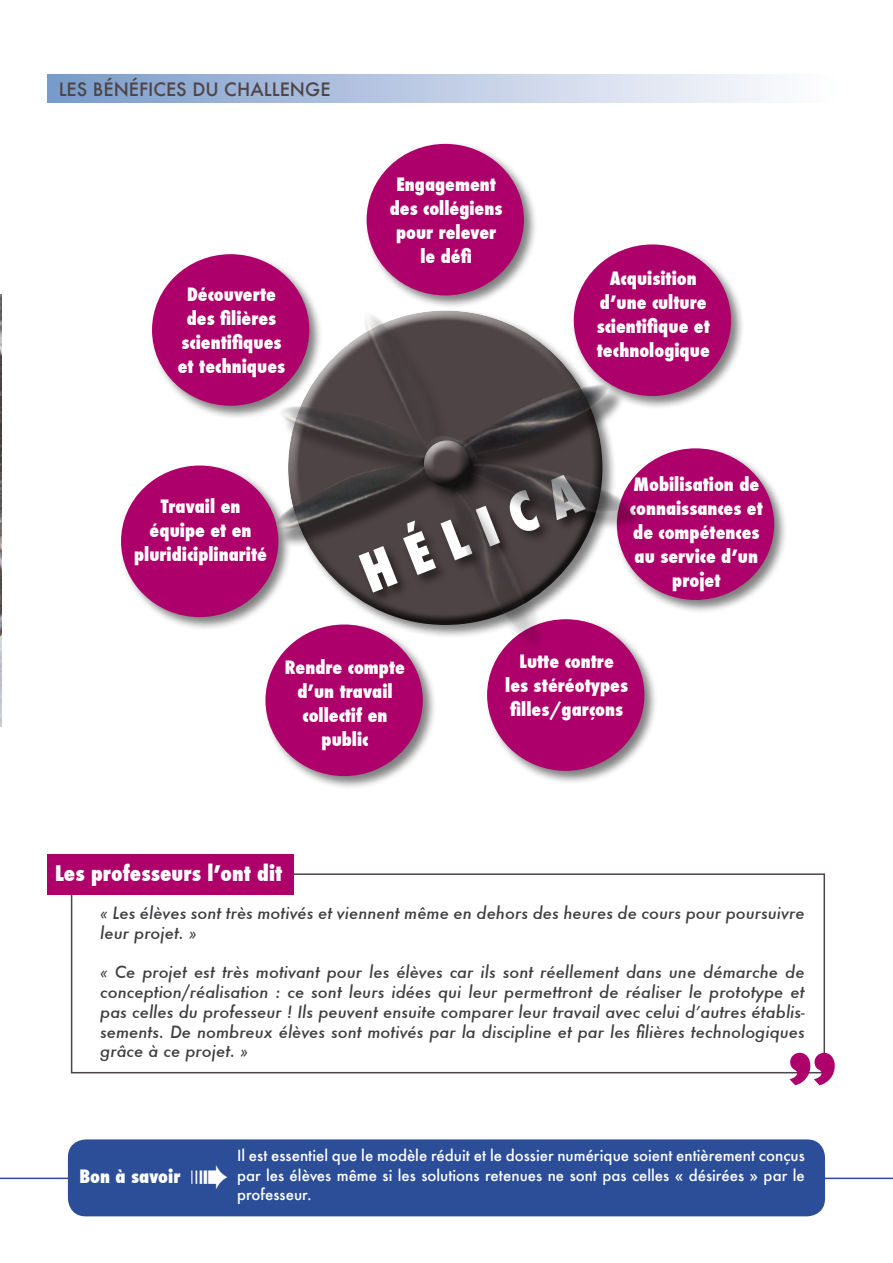
<style>
.page{position:relative;width:893px;height:1263px;background:#fff}
.page>*{position:absolute;margin:0;border:0;box-sizing:border-box;transform-origin:0 0}
.t1{font:108px "Meta Plus Bold Caps";color:#ae006a}
.t2{font:800 condensed 52.5px "Futura";color:#fff}
.t3{font:800 condensed 21px "Futura";color:#fff}
.t4{font:800 condensed 18px/24px "Futura";color:#fff;text-align:center}
.t5{font:500 18px "Futura";color:#4f4445}
.t6{font:italic 500 16.5px/19.8px "Futura";color:#3e3d40}
.t7{font:500 15px/19.5px "Futura";color:#fff;text-align:justify}
</style>
<div class="page">
<img style="left:0;top:295px;width:2px;height:431px">
<div style="left:71px;top:873px;width:754px;height:200px;border:2px solid #4f4445"></div>
<div style="left:48px;top:854px;width:246px;height:40px;background:#ae006a"></div>
<div style="left:48px;top:75px;width:791px;height:27px;background:linear-gradient(to right,#7b9bca,#fff)"></div>
<div style="left:364px;top:142px;width:174px;height:168px;background:#000;opacity:.5"></div>
<div style="left:367px;top:144px;width:157px;height:151px;background:#ae006a;border-radius:50%"></div>
<div style="left:150px;top:252px;width:174px;height:168px;background:#000;opacity:.5"></div>
<div style="left:152px;top:254px;width:157px;height:152px;background:#ae006a;border-radius:50%"></div>
<div style="left:119px;top:463px;width:174px;height:168px;background:#000;opacity:.5"></div>
<div style="left:121px;top:465px;width:157px;height:152px;background:#ae006a;border-radius:50%"></div>
<div style="left:263px;top:622px;width:174px;height:168px;background:#000;opacity:.5"></div>
<div style="left:265px;top:624px;width:158px;height:152px;background:#ae006a;border-radius:50%"></div>
<div style="left:485px;top:617px;width:174px;height:168px;background:#000;opacity:.5"></div>
<div style="left:487px;top:619px;width:157px;height:152px;background:#ae006a;border-radius:50%"></div>
<div style="left:615px;top:446px;width:173px;height:168px;background:#000;opacity:.5"></div>
<div style="left:617px;top:448px;width:157px;height:152px;background:#ae006a;border-radius:50%"></div>
<div style="left:571px;top:242px;width:174px;height:168px;background:#000;opacity:.5"></div>
<div style="left:574px;top:244px;width:157px;height:152px;background:#ae006a;border-radius:50%"></div>
<img style="left:290px;top:280px;width:296px;height:14px">
<div style="left:280px;top:408px;width:364px;height:123px;background:#000;opacity:.5"></div>
<img style="left:300px;top:294px;width:328px;height:331px">
<div style="left:364px;top:314px;width:183px;height:338px;background:#000;opacity:.5"></div>
<img style="left:272px;top:311px;width:348px;height:325px">
<div style="left:422px;top:438px;width:61px;height:62px;background:#000;opacity:.5"></div>
<div style="left:422px;top:439px;width:48px;height:33px;background:#fff;opacity:.75"></div>
<div style="left:422px;top:446px;width:48px;height:41px;background:#000;opacity:.75"></div>
<hr style="left:0;top:1177px;width:893px;height:2px;background:#2c4d97">
<div style="left:68px;top:1139px;width:757px;height:77px;background:#2c4d97;border-radius:18px"></div>
<p class="t5" style="left:59px;top:77px;width:273px">LES BÉNÉFICES DU CHALLENGE</p>
<p class="t4" style="left:178px;top:283px;width:109px">Découverte des filières scientifiques et techniques</p>
<p class="t4" style="left:390px;top:172px;width:114px">Engagement des collégiens pour relever le défi</p>
<p class="t4" style="left:597px;top:266px;width:115px">Acquisition d’une culture scientifique et technologique</p>
<p class="t4" style="left:134px;top:494px;width:134px">Travail en équipe et en pluridiciplinarité</p>
<h2 class="t2" style="left:350px;top:541px;width:233px;rotate:-21deg">H É L I C A</h2>
<p class="t4" style="left:630px;top:472px;width:134px">Mobilisation de connaissances et de compétences au service d’un projet</p>
<p class="t4" style="left:285px;top:655px;width:122px">Rendre compte d’un travail collectif en public</p>
<p class="t4" style="left:505px;top:650px;width:124px">Lutte contre<br>les stéréotypes filles/garçons</p>
<p class="t3" style="left:55px;top:859px;width:228px">Les professeurs l’ont dit</p>
<p class="t6" style="left:100px;top:902px;width:706px">« Les élèves sont très motivés et viennent même en dehors des heures de cours pour poursuivre leur projet. »</p>
<p class="t6" style="left:100px;top:962px;width:706px;text-align:justify">« Ce projet est très motivant pour les élèves car ils sont réellement dans une démarche de conception/réalisation : ce sont leurs idées qui leur permettront de réaliser le prototype et pas celles du professeur ! Ils peuvent ensuite comparer leur travail avec celui d’autres établis&shy;sements. De nombreux élèves sont motivés par la discipline et par les filières technologiques grâce à ce projet. »</p>
<h1 class="t1" style="left:839px;top:1108px;width:54px;rotate:-180deg">“</h1>
<p class="t4" style="left:79px;top:1164px;width:102px">Bon à savoir</p>
<p class="t7" style="left:237px;top:1145px;width:569px">Il est essentiel que le modèle réduit et le dossier numérique soient entièrement conçus par les élèves même si les solutions retenues ne sont pas celles « désirées » par le professeur.</p>
</div>
